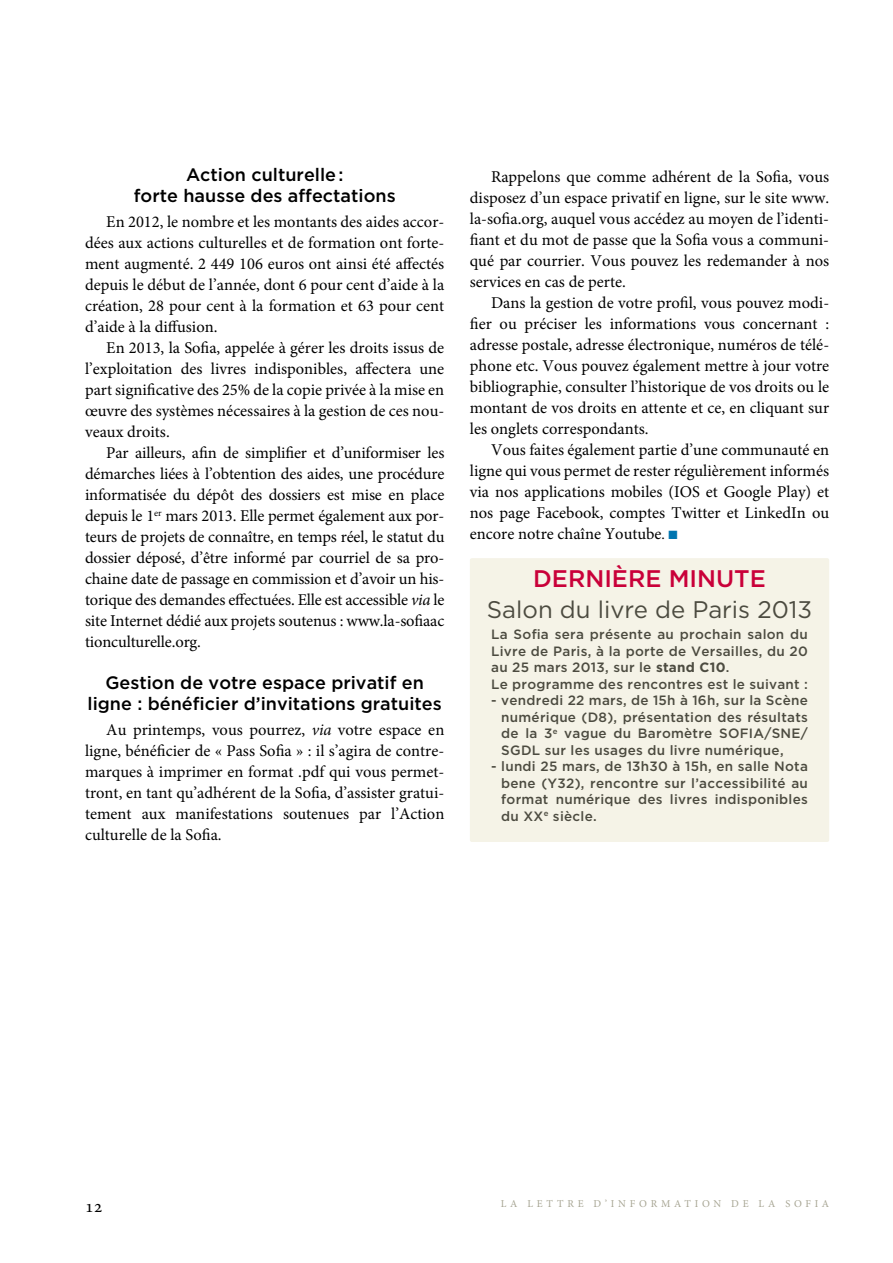
<style>
.page{position:relative;width:893px;height:1263px;background:#fff}
.page>*{position:absolute;margin:0;border:0;box-sizing:border-box;transform-origin:0 0}
.t1{font:24px "Gotham";color:#4c4b40}
.t2{font:500 24px "Gotham";color:#c90039}
.t3{font:500 18px/21px "Gotham";color:#000;text-align:center}
.t4{font:18px "Minion Pro";color:#000}
.t5{font:16.5px/21px "Minion Pro";color:#000;text-align:justify}
.t6{font:500 13.5px/16.5px "Gotham";letter-spacing:.02em;color:#4c4b40;text-align:justify}
.t7{font:10.5px "Minion Pro";letter-spacing:.36em;color:#a7a593}
.s1{font-style:italic}
.s2{font-size:15px}
.s3{color:#0075b0}
.s4{font-weight:700}
</style>
<div class="page">
<div style="left:470px;top:558px;width:359px;height:284px;background:#f5f3e7;border-radius:2px"></div>
<p class="t3" style="left:134px;top:164px;width:263px">Action culturelle:<br>forte hausse des affectations</p>
<p class="t5" style="left:85px;top:211px;width:361px;text-indent:21px">En 2012, le nombre et les montants des aides accor&shy;dées aux actions culturelles et de formation ont forte&shy;ment augmenté. 2 449 106 euros ont ainsi été affectés depuis le début de l’année, dont 6 pour cent d’aide à la création, 28 pour cent à la formation et 63 pour cent d’aide à la diffusion.</p>
<p class="t5" style="left:85px;top:337px;width:361px;text-indent:21px">En 2013, la Sofia, appelée à gérer les droits issus de l’exploitation des livres indisponibles, affectera une part significative des 25% de la copie privée à la mise en œuvre des systèmes nécessaires à la gestion de ces nou&shy;veaux droits.</p>
<p class="t5" style="left:85px;top:442px;width:361px;text-indent:21px">Par ailleurs, afin de simplifier et d’uniformiser les démarches liées à l’obtention des aides, une procédure informatisée du dépôt des dossiers est mise en place depuis le 1<sup>er</sup> mars 2013. Elle permet également aux por&shy;teurs de projets de connaître, en temps réel, le statut du dossier déposé, d’être informé par courriel de sa pro&shy;chaine date de passage en commission et d’avoir un his&shy;torique des demandes effectuées. Elle est accessible <span class="s1">via</span> le site Internet dédié aux projets soutenus : www.la-sofiaac tionculturelle.org.</p>
<p class="t3" style="left:88px;top:672px;width:356px">Gestion de votre espace privatif en ligne : bénéficier d’invitations gratuites</p>
<p class="t5" style="left:85px;top:720px;width:361px;text-indent:21px">Au printemps, vous pourrez, <span class="s1">via</span> votre espace en ligne, bénéficier de « Pass Sofia » : il s’agira de contre&shy;marques à imprimer en format .pdf qui vous permet&shy;tront, en tant qu’adhérent de la Sofia, d’assister gratui&shy;tement aux manifestations soutenues par l’Action culturelle de la Sofia.</p>
<p class="t5" style="left:470px;top:166px;width:361px;text-indent:21px">Rappelons que comme adhérent de la Sofia, vous disposez d’un espace privatif en ligne, sur le site www. la-sofia.org, auquel vous accédez au moyen de l’identi&shy;fiant et du mot de passe que la Sofia vous a communi&shy;qué par courrier. Vous pouvez les redemander à nos services en cas de perte.</p>
<p class="t5" style="left:470px;top:292px;width:361px;text-indent:21px">Dans la gestion de votre profil, vous pouvez modi&shy;fier ou préciser les informations vous concernant : adresse postale, adresse électronique, numéros de télé&shy;phone etc. Vous pouvez également mettre à jour votre bibliographie, consulter l’historique de vos droits ou le montant de vos droits en attente et ce, en cliquant sur les onglets correspondants.</p>
<p class="t5" style="left:470px;top:439px;width:361px;text-indent:21px">Vous faites également partie d’une communauté en ligne qui vous permet de rester régulièrement informés via nos applications mobiles (IOS et Google Play) et nos page Facebook, comptes Twitter et LinkedIn ou encore notre chaîne Youtube<span class="s2">.</span> <span class="s3">■</span></p>
<h1 class="t2" style="left:533px;top:565px;width:217px">Dernière minute</h1>
<h1 class="t1" style="left:487px;top:597px;width:327px">Salon du livre de Paris 2013</h1>
<p class="t6" style="left:491px;top:626px;width:318px;text-align:left">La Sofia sera présente au prochain salon du Livre de Paris, à la porte de Versailles, du 20 au 25 mars 2013, sur le <span class="s4">stand C10</span>.<br>Le programme des rencontres est le suivant :</p>
<p class="t6" style="left:501px;top:692px;width:308px;text-indent:-10px">- vendredi 22 mars, de 15h à 16h, sur la Scène numérique (D8), présentation des résultats de la 3<sup>e</sup> vague du Baromètre SOFIA/SN E/ SG DL sur les usages du livre numérique,</p>
<p class="t6" style="left:501px;top:758px;width:308px;text-indent:-10px">- lundi 25 mars, de 13h30 à 15h, en salle Nota bene (Y32), rencontre sur l’accessibilité au format numérique des livres indisponibles du XX<sup>e</sup> siècle.</p>
<p class="t4" style="left:85px;top:1194px;width:19px">12</p>
<p class="t7" style="left:501px;top:1196px;width:330px">LA LETTRE D’INFORMATION DE LA SOFIA</p>
</div>
